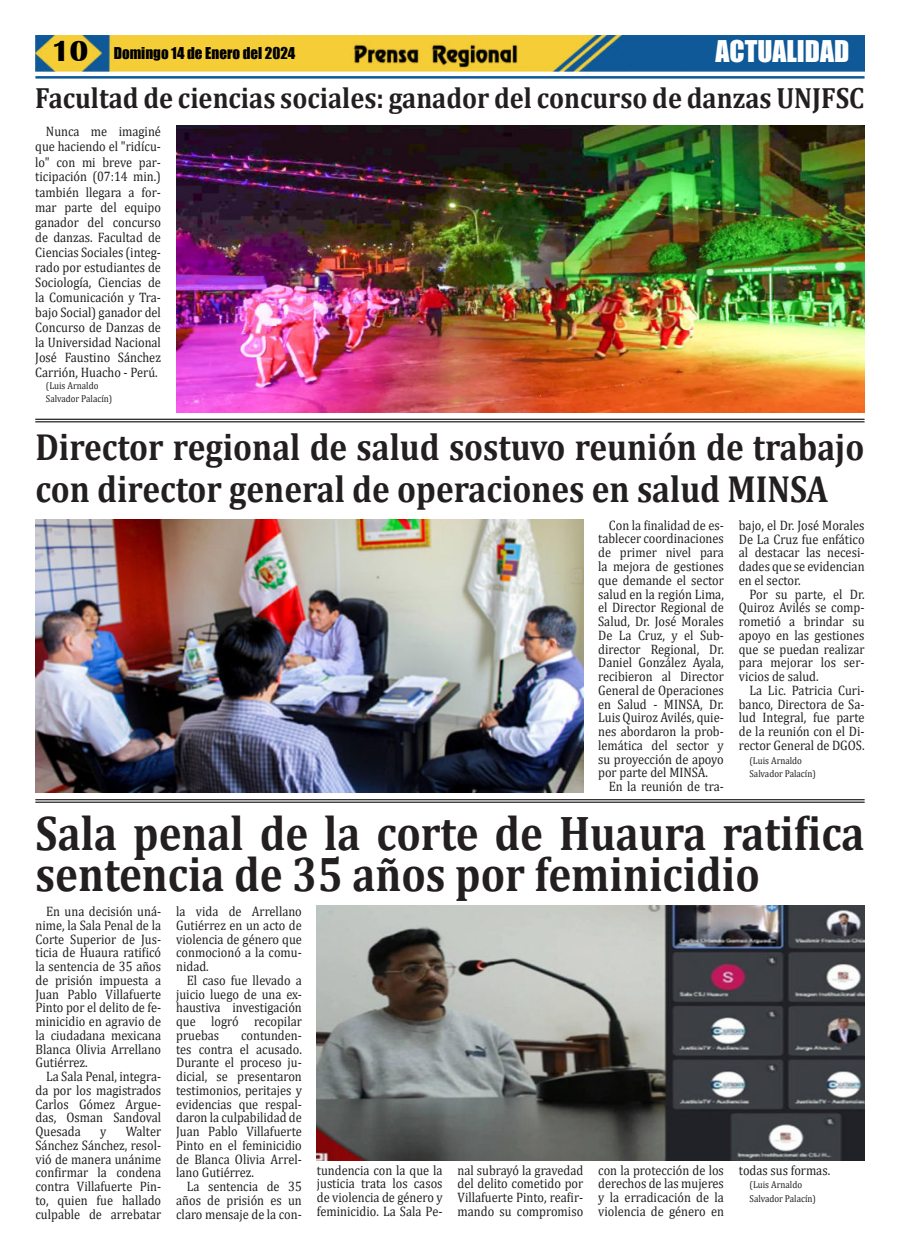
<style>
.page{position:relative;width:900px;height:1258px;background:#fff}
.page>*{position:absolute;margin:0;border:0;box-sizing:border-box;transform-origin:0 0}
.t1{font:700 49px/41.2px "Cambria";color:#231f20;scale:.88 1}
.t2{font:700 38px/41.2px "Cambria";color:#231f20;scale:.88 1}
.t3{font:700 29.38px "Cambria";color:#231f20;scale:.9 1}
.t4{font:27.5px "Impact";color:#fff}
.t5{font:15px "Impact";color:#000}
.t6{font:13.75px/13.8px "Cambria";color:#231f20;text-align:justify;scale:.9 1}
.t7{font:10px/13.8px "Cambria";color:#231f20;scale:.9 1}
.s1{font-family:"Britannic";font-weight:700;font-size:30px}
</style>
<div class="page">
<img style="left:35px;top:35px;width:830px;height:36px">
<hr style="left:35px;top:76px;width:830px;height:3px;background:#0f5998">
<img style="left:351px;top:41px;width:169px;height:27px">
<img style="left:176px;top:126px;width:689px;height:287px">
<hr style="left:35px;top:419px;width:830px;height:1px;background:#231f20">
<hr style="left:35px;top:421px;width:830px;height:1px;background:#231f20">
<img style="left:35px;top:519px;width:548px;height:273px">
<hr style="left:35px;top:799px;width:830px;height:1px;background:#231f20">
<hr style="left:35px;top:802px;width:830px;height:1px;background:#231f20">
<img style="left:317px;top:905px;width:548px;height:255px">
<p class="t5" style="left:52px;top:47px;width:245px"><span class="s1">10</span> Domingo 14 de Enero del 2024</p>
<h3 class="t4" style="left:716px;top:37px;width:135px">ACTUALIDAD</h3>
<h3 class="t3" style="left:35px;top:87px;width:923px">Facultad de ciencias sociales: ganador del concurso de danzas UNJFSC</h3>
<p class="t6" style="left:35px;top:126px;width:141px;line-height:15px;text-indent:11px">Nunca me imaginé que haciendo el "ridícu&shy;lo" con mi breve par&shy;ticipación (07:14 min.) también llegara a for&shy;mar parte del equipo ganador del concurso de danzas. Facultad de Ciencias Sociales (integ&shy;rado por estudiantes de Sociología, Ciencias de la Comunicación y Tra&shy;bajo Social) ganador del Concurso de Danzas de la Universidad Nacional José Faustino Sánchez Carrión, Huacho - Perú.</p>
<p class="t7" style="left:46px;top:380px;width:75px;line-height:12.5px">(Luis Arnaldo<br>Salvador Palacín)</p>
<h2 class="t2" style="left:35px;top:430px;width:943px">Director regional de salud sostuvo reunión de trabajo con director general de operaciones en salud MINSA</h2>
<p class="t6" style="left:598px;top:518px;width:141px;text-indent:11px">Con la finalidad de es&shy;tablecer coordinaciones de primer nivel para la mejora de gestiones que demande el sector salud en la región Lima, el Director Regional de Salud, Dr. José Morales De La Cruz, y el Sub&shy;director Regional, Dr.<br>Daniel González Ayala, recibieron al Director General de Operaciones en Salud - MINSA, Dr.<br>Luis Quiroz Avilés, quie&shy;nes abordaron la prob&shy;lemática del sector y su proyección de apoyo por parte del MINSA.</p>
<p class="t6" style="left:609px;top:781px;width:129px">En la reunión de tra-</p>
<p class="t6" style="left:739px;top:519px;width:141px">bajo, el Dr. José Morales De La Cruz fue enfático al destacar las necesi&shy;dades que se evidencian en el sector.</p>
<p class="t6" style="left:739px;top:588px;width:141px;text-indent:11px">Por su parte, el Dr.<br>Quiroz Avilés se comp&shy;rometió a brindar su apoyo en las gestiones que se puedan realizar para mejorar los ser&shy;vicios de salud.</p>
<p class="t6" style="left:739px;top:684px;width:141px;text-indent:11px">La Lic. Patricia Curi&shy;banco, Directora de Sa&shy;lud Integral, fue parte de la reunión con el Di&shy;rector General de DGOS.</p>
<p class="t7" style="left:750px;top:754px;width:75px">(Luis Arnaldo<br>Salvador Palacín)</p>
<h1 class="t1" style="left:36px;top:811px;width:944px">Sala penal de la corte de Huaura ratifica sentencia de 35 años por feminicidio</h1>
<p class="t6" style="left:36px;top:906px;width:141px;text-indent:11px">En una decisión uná&shy;nime, la Sala Penal de la Corte Superior de Jus&shy;ticia de Huaura ratificó la sentencia de 35 años de prisión impuesta a Juan Pablo Villafuerte Pinto por el delito de fe&shy;minicidio en agravio de la ciudadana mexicana Blanca Olivia Arrellano Gutiérrez.</p>
<p class="t6" style="left:36px;top:1071px;width:141px;text-indent:11px">La Sala Penal, integra&shy;da por los magistrados Carlos Gómez Argue&shy;das, Osman Sandoval Quesada</p>
<p class="t6" style="left:176px;top:906px;width:141px">la vida de Arrellano Gutiérrez en un acto de violencia de género que conmocionó a la comu&shy;nidad.</p>
<p class="t6" style="left:176px;top:975px;width:141px;text-indent:11px">El caso fue llevado a juicio luego de una ex&shy;haustiva investigación que logró recopilar pruebas</p>
<p class="t6" style="left:176px;top:1030px;width:141px;text-indent:65px">contunden&shy;tes contra el acusado.<br>Durante el proceso ju&shy;dicial, se presentaron testimonios, peritajes y evidencias que respal&shy;daron la culpabilidad de Juan Pablo Villafuerte Pinto en el feminicidio de Blanca Olivia Arrel&shy;lano Gutiérrez.</p>
<p class="t6" style="left:176px;top:1181px;width:141px;text-indent:11px">La sentencia de 35 años de prisión es un claro mensaje de la con-</p>
<p class="t6" style="left:36px;top:1126px;width:141px;text-indent:90px">Walter Sánchez Sánchez, resol&shy;vió de manera unánime confirmar la condena contra Villafuerte Pin&shy;to, quien fue hallado culpable de arrebatar</p>
<p class="t6" style="left:100px;top:1126px;width:8px">y</p>
<p class="t6" style="left:317px;top:1164px;width:141px">tundencia con la que la justicia trata los casos de violencia de género y feminicidio. La Sala Pe-</p>
<p class="t6" style="left:458px;top:1164px;width:141px">nal subrayó la gravedad del delito cometido por Villafuerte Pinto, reafir&shy;mando su compromiso</p>
<p class="t6" style="left:598px;top:1164px;width:141px">con la protección de los derechos de las mujeres y la erradicación de la violencia de género en</p>
<p class="t6" style="left:739px;top:1164px;width:103px">todas sus formas.</p>
<p class="t7" style="left:750px;top:1179px;width:75px">(Luis Arnaldo<br>Salvador Palacín)</p>
</div>
